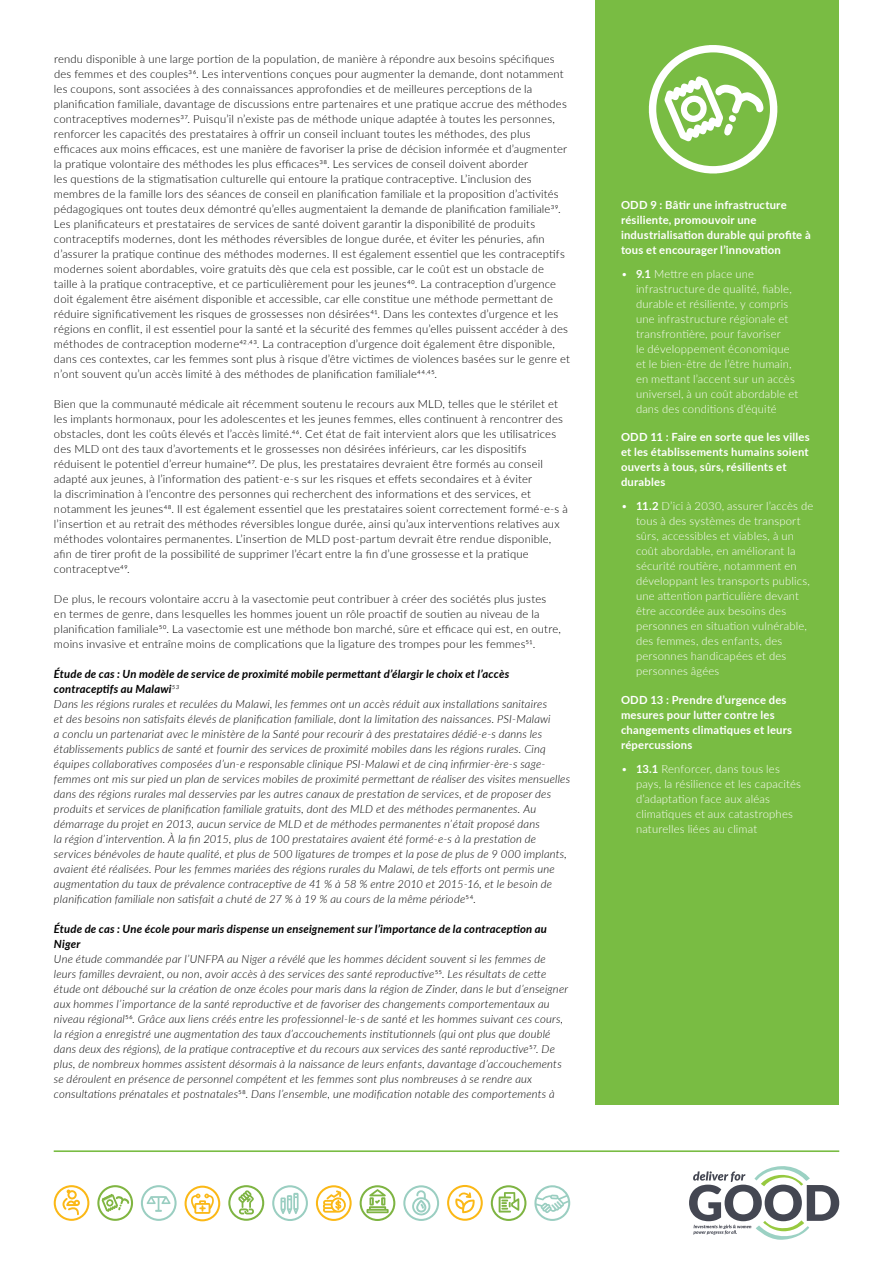
<style>
.page{position:relative;width:893px;height:1263px;background:#fff}
.page>*{position:absolute;margin:0;border:0;box-sizing:border-box;transform-origin:0 0}
.t1{font:300 11.25px/15px "Lato";letter-spacing:.015em;color:#000}
.t2{font:italic 300 11.25px/15px "Lato";letter-spacing:.02em;color:#000}
.t3{font:300 11.25px/15px "Lato";letter-spacing:.015em;color:#fff}
.t4{font:700 11.25px/15px "Lato";letter-spacing:.02em;color:#fff}
.t5{font:italic 700 11.25px/15px "Lato";letter-spacing:.015em;color:#000}
.s1{font-weight:700}
.s2{font-style:normal}
</style>
<div class="page">
<hr style="left:54px;top:1150px;width:785px;height:2px;background:#79bc43">
<svg style="left:316px;top:1185px;width:36px;height:36px"></svg>
<svg style="left:272px;top:1185px;width:36px;height:36px"></svg>
<svg style="left:403px;top:1185px;width:36px;height:36px"></svg>
<svg style="left:141px;top:1185px;width:36px;height:36px"></svg>
<svg style="left:228px;top:1185px;width:36px;height:36px"></svg>
<svg style="left:97px;top:1185px;width:36px;height:36px"></svg>
<svg style="left:54px;top:1185px;width:35px;height:36px"></svg>
<svg style="left:447px;top:1185px;width:36px;height:36px"></svg>
<svg style="left:491px;top:1185px;width:35px;height:36px"></svg>
<svg style="left:360px;top:1185px;width:35px;height:36px"></svg>
<svg style="left:369px;top:1197px;width:5px;height:8px"></svg>
<svg style="left:185px;top:1186px;width:35px;height:35px"></svg>
<svg style="left:534px;top:1185px;width:36px;height:36px"></svg>
<div style="left:595px;top:0;width:244px;height:1104px;background:#79bc43"></div>
<svg style="left:689px;top:1166px;width:150px;height:74px"></svg>
<svg style="left:649px;top:45px;width:128px;height:128px"></svg>
<p class="t1" style="left:54px;top:51px;width:517px">rendu disponible à une large portion de la population, de manière à répondre aux besoins spécifiques des femmes et des couples36. Les interventions conçues pour augmenter la demande, dont notamment les coupons, sont associées à des connaissances approfondies et de meilleures perceptions de la planification familiale, davantage de discussions entre partenaires et une pratique accrue des méthodes contraceptives modernes37. Puisqu’il n’existe pas de méthode unique adaptée à toutes les personnes, renforcer les capacités des prestataires à offrir un conseil incluant toutes les méthodes, des plus efficaces aux moins efficaces, est une manière de favoriser la prise de décision informée et d’augmenter la pratique volontaire des méthodes les plus efficaces38. Les services de conseil doivent aborder<br>les questions de la stigmatisation culturelle qui entoure la pratique contraceptive. L’inclusion des membres de la famille lors des séances de conseil en planification familiale et la proposition d’activités pédagogiques ont toutes deux démontré qu’elles augmentaient la demande de planification familiale39.<br>Les planificateurs et prestataires de services de santé doivent garantir la disponibilité de produits contraceptifs modernes, dont les méthodes réversibles de longue durée, et éviter les pénuries, afin d’assurer la pratique continue des méthodes modernes. Il est également essentiel que les contraceptifs modernes soient abordables, voire gratuits dès que cela est possible, car le coût est un obstacle de taille à la pratique contraceptive, et ce particulièrement pour les jeunes40. La contraception d’urgence doit également être aisément disponible et accessible, car elle constitue une méthode permettant de réduire significativement les risques de grossesses non désirées41. Dans les contextes d’urgence et les régions en conflit, il est essentiel pour la santé et la sécurité des femmes qu’elles puissent accéder à des méthodes de contraception moderne42,43. La contraception d’urgence doit également être disponible, dans ces contextes, car les femmes sont plus à risque d’être victimes de violences basées sur le genre et n’ont souvent qu’un accès limité à des méthodes de planification familiale44,45.</p>
<p class="t1" style="left:54px;top:396px;width:515px">Bien que la communauté médicale ait récemment soutenu le recours aux MLD, telles que le stérilet et les implants hormonaux, pour les adolescentes et les jeunes femmes, elles continuent à rencontrer des obstacles, dont les coûts élevés et l’accès limité.46. Cet état de fait intervient alors que les utilisatrices des MLD ont des taux d’avortements et le grossesses non désirées inférieurs, car les dispositifs réduisent le potentiel d’erreur humaine47. De plus, les prestataires devraient être formés au conseil adapté aux jeunes, à l’information des patient-e-s sur les risques et effets secondaires et à éviter<br>la discrimination à l’encontre des personnes qui recherchent des informations et des services, et notamment les jeunes48. Il est également essentiel que les prestataires soient correctement formé-e-s à l’insertion et au retrait des méthodes réversibles longue durée, ainsi qu’aux interventions relatives aux méthodes volontaires permanentes. L’insertion de MLD post-partum devrait être rendue disponible, afin de tirer profit de la possibilité de supprimer l’écart entre la fin d’une grossesse et la pratique contraceptve49.</p>
<p class="t1" style="left:54px;top:591px;width:508px">De plus, le recours volontaire accru à la vasectomie peut contribuer à créer des sociétés plus justes en termes de genre, dans lesquelles les hommes jouent un rôle proactif de soutien au niveau de la planification familiale50. La vasectomie est une méthode bon marché, sûre et efficace qui est, en outre, moins invasive et entraîne moins de complications que la ligature des trompes pour les femmes51.</p>
<p class="t2" style="left:54px;top:666px;width:518px"><span class="s1">Étude de cas : Un modèle de service de proximité mobile permettant d’élargir le choix et l’accès contraceptifs au Malawi</span>53<br>Dans les régions rurales et reculées du Malawi, les femmes ont un accès réduit aux installations sanitaires<br>et des besoins non satisfaits élevés de planification familiale, dont la limitation des naissances. PSI-Malawi<br>a conclu un partenariat avec le ministère de la Santé pour recourir à des prestataires dédié-e-s danns les établissements publics de santé et fournir des services de proximité mobiles dans les régions rurales. Cinq équipes collaboratives composées d’un-e responsable clinique PSI-Malawi et de cinq infirmier-ère-s sage&shy;femmes ont mis sur pied un plan de services mobiles de proximité permettant de réaliser des visites mensuelles dans des régions rurales mal desservies par les autres canaux de prestation de services, et de proposer des produits et services de planification familiale gratuits, dont des MLD et des méthodes permanentes. Au démarrage du projet en 2013, aucun service de MLD et de méthodes permanentes n’était proposé dans<br>la région d’intervention. À la fin 2015, plus de 100 prestataires avaient été formé-e-s à la prestation de services bénévoles de haute qualité, et plus de 500 ligatures de trompes et la pose de plus de 9 000 implants, avaient été réalisées. Pour les femmes mariées des régions rurales du Malawi, de tels efforts ont permis une augmentation du taux de prévalence contraceptive de 41 % à 58 % entre 2010 et 2015-16, et le besoin de planification familiale non satisfait a chuté de 27 % à 19 % au cours de la même période<span class="s2">54.</span></p>
<p class="t5" style="left:54px;top:921px;width:494px">Étude de cas : Une école pour maris dispense un enseignement sur l’importance de la contraception au<br>Niger</p>
<p class="t2" style="left:54px;top:951px;width:516px">Une étude commandée par l’UNFPA au Niger a révélé que les hommes décident souvent si les femmes de leurs familles devraient, ou non, avoir accès à des services des santé reproductive<span class="s2">55</span>. Les résultats de cette étude ont débouché sur la création de onze écoles pour maris dans la région de Zinder, dans le but d’enseigner aux hommes l’importance de la santé reproductive et de favoriser des changements comportementaux au niveau régional<span class="s2">56</span>. Grâce aux liens créés entre les professionnel-le-s de santé et les hommes suivant ces cours, la région a enregistré une augmentation des taux d’accouchements institutionnels (qui ont plus que doublé dans deux des régions), de la pratique contraceptive et du recours aux services des santé reproductive<span class="s2">57</span>. De plus, de nombreux hommes assistent désormais à la naissance de leurs enfants, davantage d’accouchements se déroulent en présence de personnel compétent et les femmes sont plus nombreuses à se rendre aux consultations prénatales et postnatales<span class="s2">58</span>. Dans l’ensemble, une modification notable des comportements à</p>
<p class="t4" style="left:621px;top:197px;width:191px">ODD 9 : Bâtir une infrastructure résiliente, promouvoir une industrialisation durable qui profite à tous et encourager l’innovation</p>
<p class="t3" style="left:636px;top:266px;width:164px;text-indent:-15px">• <span class="s1">9.1</span> Mettre en place une infrastructure de qualité, fiable, durable et résiliente, y compris une infrastructure régionale et transfrontière, pour favoriser<br>le développement économique et le bien-être de l’être humain, en mettant l’accent sur un accès universel, à un coût abordable et dans des conditions d’équité</p>
<p class="t4" style="left:621px;top:429px;width:190px">ODD 11 : Faire en sorte que les villes et les établissements humains soient ouverts à tous, sûrs, résilients et durables</p>
<p class="t3" style="left:636px;top:498px;width:179px;text-indent:-15px">• <span class="s1">11.2</span> D’ici à 2030, assurer l’accès de tous à des systèmes de transport sûrs, accessibles et viables, à un coût abordable, en améliorant la sécurité routière, notamment en développant les transports publics, une attention particulière devant être accordée aux besoins des personnes en situation vulnérable, des femmes, des enfants, des personnes handicapées et des personnes âgées</p>
<p class="t4" style="left:621px;top:692px;width:173px">ODD 13 : Prendre d’urgence des mesures pour lutter contre les changements climatiques et leurs répercussions</p>
<p class="t3" style="left:636px;top:761px;width:167px;text-indent:-15px">• <span class="s1">13.1</span> Renforcer, dans tous les pays, la résilience et les capacités d’adaptation face aux aléas climatiques et aux catastrophes naturelles liées au climat</p>
</div>
